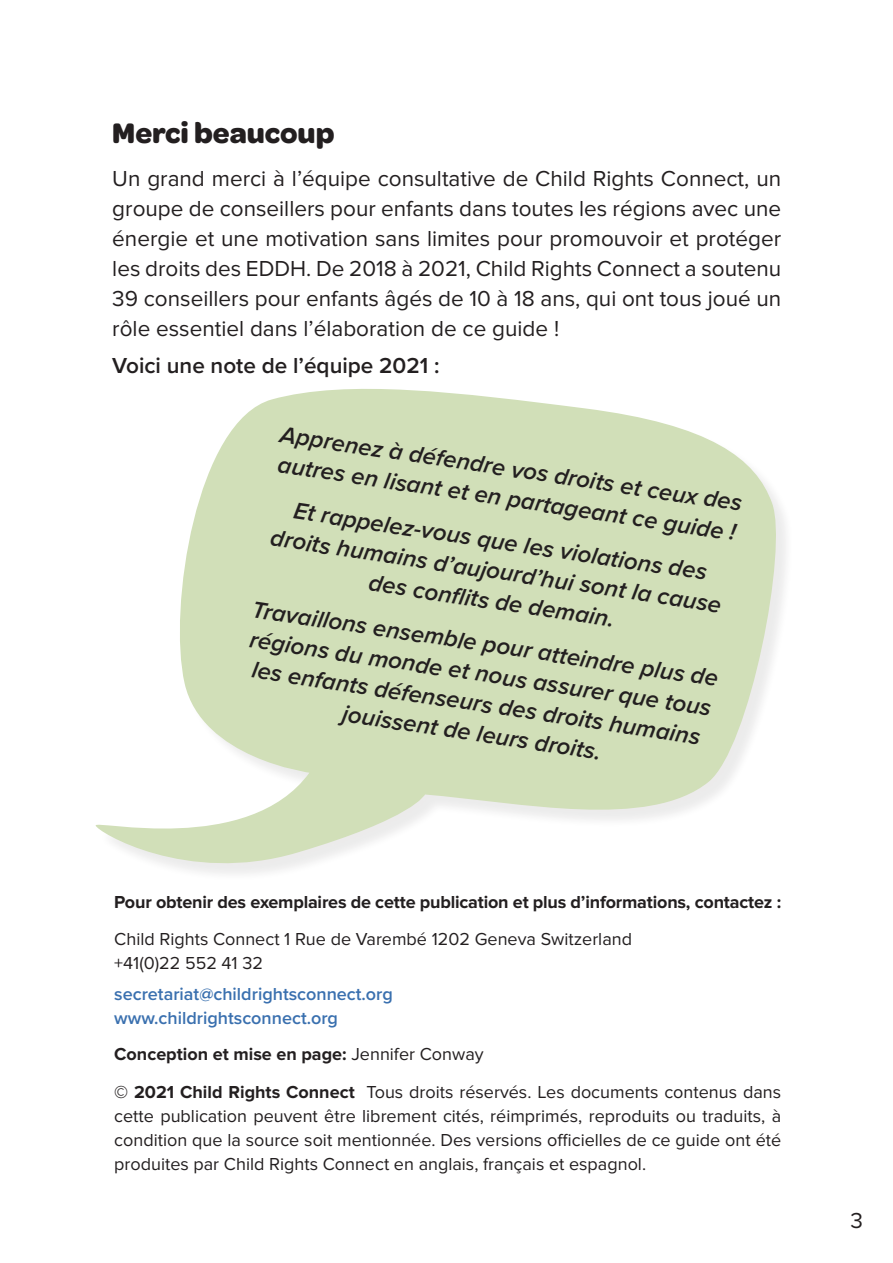
<style>
.page{position:relative;width:893px;height:1263px;background:#fff}
.page>*{position:absolute;margin:0;border:0;box-sizing:border-box;transform-origin:0 0}
.Heading_1{font:700 30px "Omnes";color:#231f20}
.t1{font:italic 600 24px/30px "Proxima Nova";color:#231f20;text-align:center}
.t2{font:22.5px/30px "Proxima Nova";color:#231f20;text-align:justify}
.t3{font:600 22.5px "Proxima Nova";color:#231f20}
.t4{font:18px/24px "Proxima Nova";color:#231f20;text-align:justify}
.t5{font:700 18px "Proxima Nova";letter-spacing:-.01em;color:#231f20}
.t6{font:600 18px "Proxima Nova";color:#3a70af}
.s1{font-weight:400}
.s2{font-weight:700}
</style>
<div class="page">
<svg style="left:95px;top:389px;width:691px;height:485px;fill:#d1dfb8"></svg>
<p class="Heading_1" style="left:112px;top:111px;width:224px">Merci beaucoup</p>
<p class="t2" style="left:112px;top:164px;width:670px">Un grand merci à l’équipe consultative de Child Rights Connect, un groupe de conseillers pour enfants dans toutes les régions avec une énergie et une motivation sans limites pour promouvoir et protéger les droits des EDDH. De 2018 à 2021, Child Rights Connect a soutenu 39 conseillers pour enfants âgés de 10 à 18 ans, qui ont tous joué un rôle essentiel dans l’élaboration de ce guide !</p>
<p class="t3" style="left:112px;top:348px;width:329px">Voici une note de l’équipe 2021 :</p>
<p class="t1" style="left:283px;top:416px;width:468px;text-align:left;rotate:9deg">Apprenez à défendre vos droits et ceux des autres en lisant et en partageant ce guide !</p>
<p class="t1" style="left:278px;top:490px;width:457px;rotate:9deg">Et rappelez-vous que les violations des droits humains d’aujourd’hui sont la cause des confl its de demain.</p>
<p class="t1" style="left:255px;top:591px;width:473px;rotate:9deg">Travaillons ensemble pour atteindre plus de régions du monde et nous assurer que tous les enfants défenseurs des droits humains jouissent de leurs droits.</p>
<p class="t5" style="left:114px;top:891px;width:668px">Pour obtenir des exemplaires de cette publication et plus d’informations, contactez :</p>
<p class="t4" style="left:114px;top:928px;width:519px">Child Rights Connect 1 Rue de Varembé 1202 Geneva Switzerland</p>
<p class="t4" style="left:114px;top:952px;width:150px">+41(0)22 552 41 32</p>
<p class="t6" style="left:114px;top:981px;width:280px">secretariat@childrightsconnect.org</p>
<p class="t6" style="left:114px;top:1005px;width:225px">www.childrightsconnect.org</p>
<p class="t5" style="left:114px;top:1044px;width:371px">Conception et mise en page: <span class="s1">Jennifer Conway</span></p>
<p class="t4" style="left:114px;top:1080px;width:668px"><span class="s2">© 2021 Child Rights Connect</span> Tous droits réservés. Les documents contenus dans cette publication peuvent être librement cités, réimprimés, reproduits ou traduits, à condition que la source soit mentionnée. Des versions officielles de ce guide ont été produites par Child Rights Connect en anglais, français et espagnol.</p>
<p class="t2" style="left:850px;top:1206px;width:14px">3</p>
</div>
